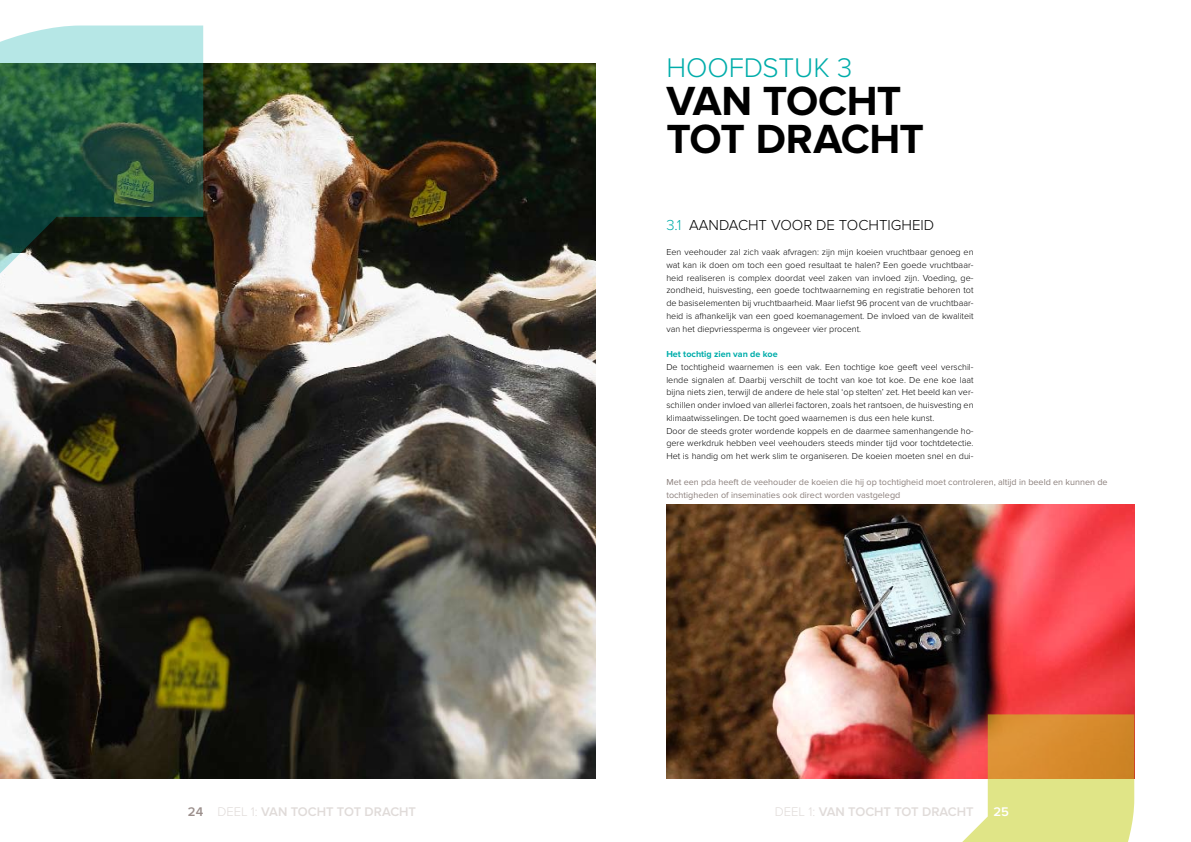
<style>
.page{position:relative;width:1191px;height:842px;background:#fff}
.page>*{position:absolute;margin:0;border:0;box-sizing:border-box;transform-origin:0 0}
.t1{font:700 42.2px/38.3px "Proxima Nova";letter-spacing:-.005em;color:#000}
.t2{font:300 28px "Proxima Nova";color:#00adaa}
.t3{font:300 15px "Proxima Nova";color:#000}
.t4{font:600 13px "Proxima Nova";color:#e0dbd9}
.t5{font:300 13px "Proxima Nova";color:#e0dbd9}
.t6{font:600 13px "Proxima Nova";color:#fff}
.t7{font:300 9px/12.8px "Proxima Nova";color:#000;text-align:justify}
.t8{font:9px/12.8px "Proxima Nova";color:#8b7f7b}
.t9{font:700 9px "Proxima Nova";color:#00adaa}
.s1{color:#00adaa}
.s2{font-weight:600;color:#9b8f8c}
.s3{font-weight:300}
</style>
<div class="page">
<img style="left:0;top:64px;width:595px;height:714px">
<img style="left:666px;top:505px;width:468px;height:273px">
<svg style="left:0;top:26px;width:203px;height:277px;background:#4e7261"></svg>
<svg style="left:920px;top:714px;width:214px;height:128px;background:#d6ae6d"></svg>
<h2 class="t2" style="left:666px;top:51px;width:21px">HOO</h2>
<h2 class="t2" style="left:728px;top:51px;width:125px">FDSTUK 3</h2>
<h1 class="t1" style="left:666px;top:83px;width:259px">Van tocht tot dracht</h1>
<h3 class="t3" style="left:666px;top:216px;width:269px"><span class="s1">3.1</span> aandacht voor de tochtigheid</h3>
<p class="t7" style="left:666px;top:246px;width:309px">Een veehouder zal zich vaak afvragen: zijn mijn koeien vruchtbaar genoeg en wat kan ik doen om toch een goed resultaat te halen? Een goede vruchtbaar&shy;heid realiseren is complex doordat veel zaken van invloed zijn. Voeding, ge&shy;zondheid, huisvesting, een goede tochtwaarneming en registratie behoren tot de basiselementen bij vruchtbaarheid. Maar liefst 96 procent van de vruchtbaar&shy;heid is afhankelijk van een goed koemanagement. De invloed van de kwaliteit van het diepvriessperma is ongeveer vier procent.</p>
<p class="t9" style="left:666px;top:349px;width:113px">Het tochtig zien van de koe</p>
<p class="t7" style="left:666px;top:361px;width:309px;text-align:left">De tochtigheid waarnemen is een vak. Een tochtige koe geeft veel verschil&shy;lende signalen af. Daarbij verschilt de tocht van koe tot koe. De ene koe laat bijna niets zien, terwijl de andere de hele stal ‘op stelten’ zet. Het beeld kan ver&shy;schillen onder invloed van allerlei factoren, zoals het rantsoen, de huisvesting en klimaatwisselingen. De tocht goed waarnemen is dus een hele kunst.<br>Door de steeds groter wordende koppels en de daarmee samenhangende ho&shy;gere werkdruk hebben veel veehouders steeds minder tijd voor tochtdetectie.<br>Het is handig om het werk slim te organiseren. De koeien moeten snel en dui-</p>
<p class="t8" style="left:666px;top:475px;width:443px">Met een pda heeft de veehouder de koeien die hij op tochtigheid moet controleren, altijd in beeld en kunnen de tochtigheden of inseminaties ook direct worden vastgelegd</p>
<h3 class="t5" style="left:188px;top:805px;width:38px"><span class="s2">24</span> DEE</h3>
<h3 class="t4" style="left:241px;top:805px;width:176px"><span class="s3">L 1:</span> VAN TOCHT TOT DRACHT</h3>
<h3 class="t5" style="left:775px;top:805px;width:9px">DEE</h3>
<h3 class="t4" style="left:798px;top:805px;width:176px"><span class="s3">L 1:</span> VAN TOCHT TOT DRACHT</h3>
<h3 class="t6" style="left:993px;top:805px;width:17px">25</h3>
</div>
